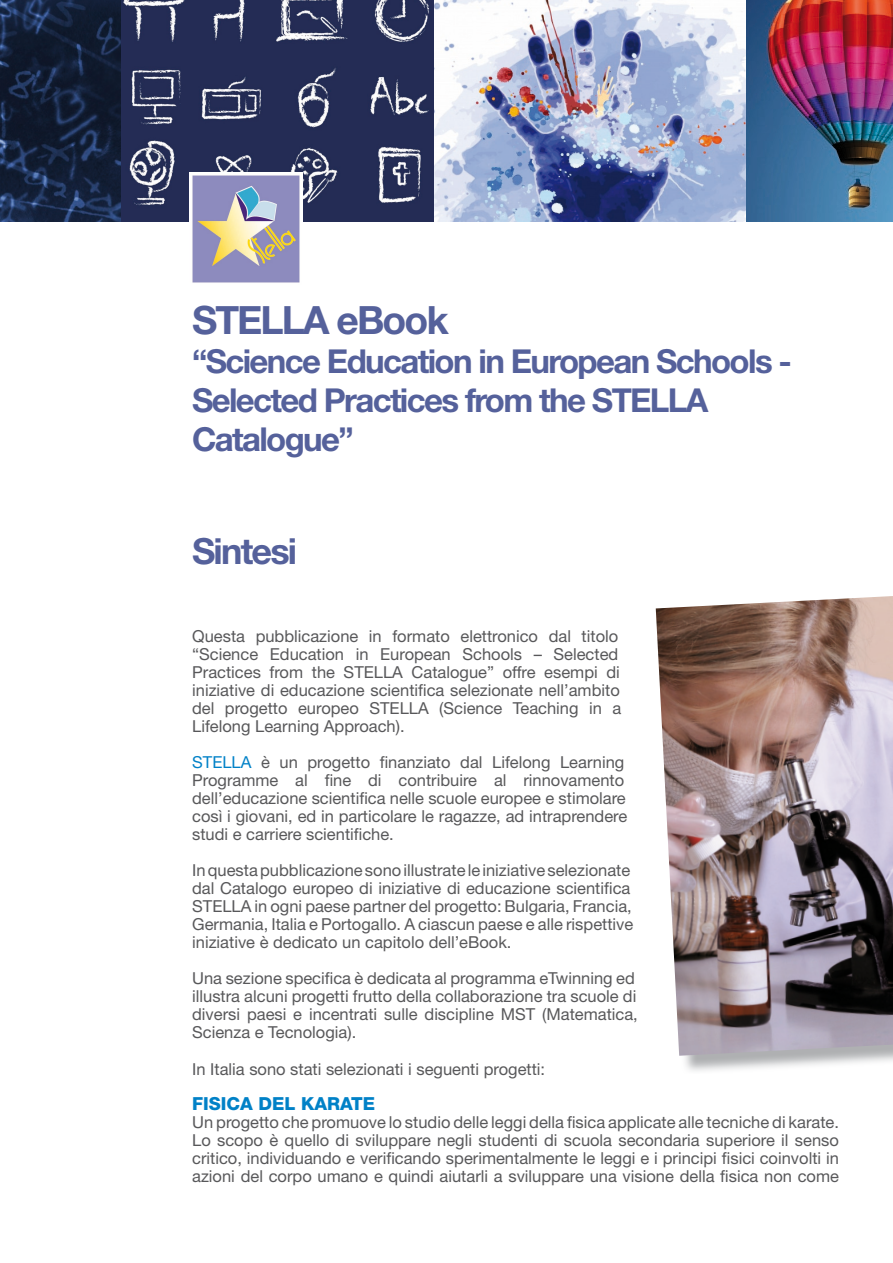
<style>
.page{position:relative;width:893px;height:1263px;background:#fff}
.page>*{position:absolute;margin:0;border:0;box-sizing:border-box;transform-origin:0 0}
.t1{font:700 39px "Helvetica Neue";letter-spacing:-.05em;color:#55619b}
.t2{font:700 36px "Helvetica Neue";letter-spacing:-.05em;color:#55619b}
.t3{font:700 33px/39px "Helvetica Neue";letter-spacing:-.05em;color:#55619b}
.t4{font:800 18px "Helvetica Neue";color:#0081c7}
.t5{font:16.5px/18px "Helvetica Neue";color:#58585a}
.s1{color:#0081c7}
</style>
<div class="page">
<img style="left:0;top:0;width:122px;height:222px">
<img style="left:122px;top:0;width:771px;height:222px">
<img style="left:189px;top:172px;width:113px;height:111px">
<img style="left:656px;top:596px;width:237px;height:460px">
<h1 class="t1" style="left:192px;top:296px;width:258px">STELLA eBook</h1>
<h3 class="t3" style="left:192px;top:341px;width:601px">“Science Education in European Schools -<br>Selected Practices from the STELLA<br>Catalogue”</h3>
<h2 class="t2" style="left:192px;top:528px;width:107px">Sintesi</h2>
<p class="t5" style="left:192px;top:627px;width:431px">Questa pubblicazione in formato elettronico dal titolo “Science Education in European Schools – Selected Practices from the STELLA Catalogue” offre esempi di iniziative di educazione scientifica selezionate nell’ambito del progetto europeo STELLA (Science Teaching in a Lifelong Learning Approach).</p>
<p class="t5" style="left:192px;top:753px;width:437px"><span class="s1">STELLA</span> è un progetto finanziato dal Lifelong Learning Programme al fine di contribuire al rinnovamento dell’educazione scientifica nelle scuole europee e stimolare così i giovani, ed in particolare le ragazze, ad intraprendere studi e carriere scientifiche.</p>
<p class="t5" style="left:192px;top:861px;width:443px">In questa pubblicazione sono illustrate le iniziative selezionate dal Catalogo europeo di iniziative di educazione scientifica STELLA in ogni paese partner del progetto: Bulgaria, Francia, Germania, Italia e Portogallo. A ciascun paese e alle rispettive iniziative è dedicato un capitolo dell’eBook.</p>
<p class="t5" style="left:192px;top:969px;width:447px">Una sezione specifica è dedicata al programma eTwinning ed illustra alcuni progetti frutto della collaborazione tra scuole di diversi paesi e incentrati sulle discipline MST (Matematica, Scienza e Tecnologia).</p>
<p class="t5" style="left:192px;top:1059px;width:354px">In Italia sono stati selezionati i seguenti progetti:</p>
<p class="t4" style="left:192px;top:1093px;width:185px">FISICA DEL KARATE</p>
<p class="t5" style="left:192px;top:1113px;width:648px;text-align:justify">Un progetto che promuove lo studio delle leggi della fisica applicate alle tecniche di karate.<br>Lo scopo è quello di sviluppare negli studenti di scuola secondaria superiore il senso critico, individuando e verificando sperimentalmente le leggi e i principi fisici coinvolti in azioni del corpo umano e quindi aiutarli a sviluppare una visione della fisica non come</p>
</div>
